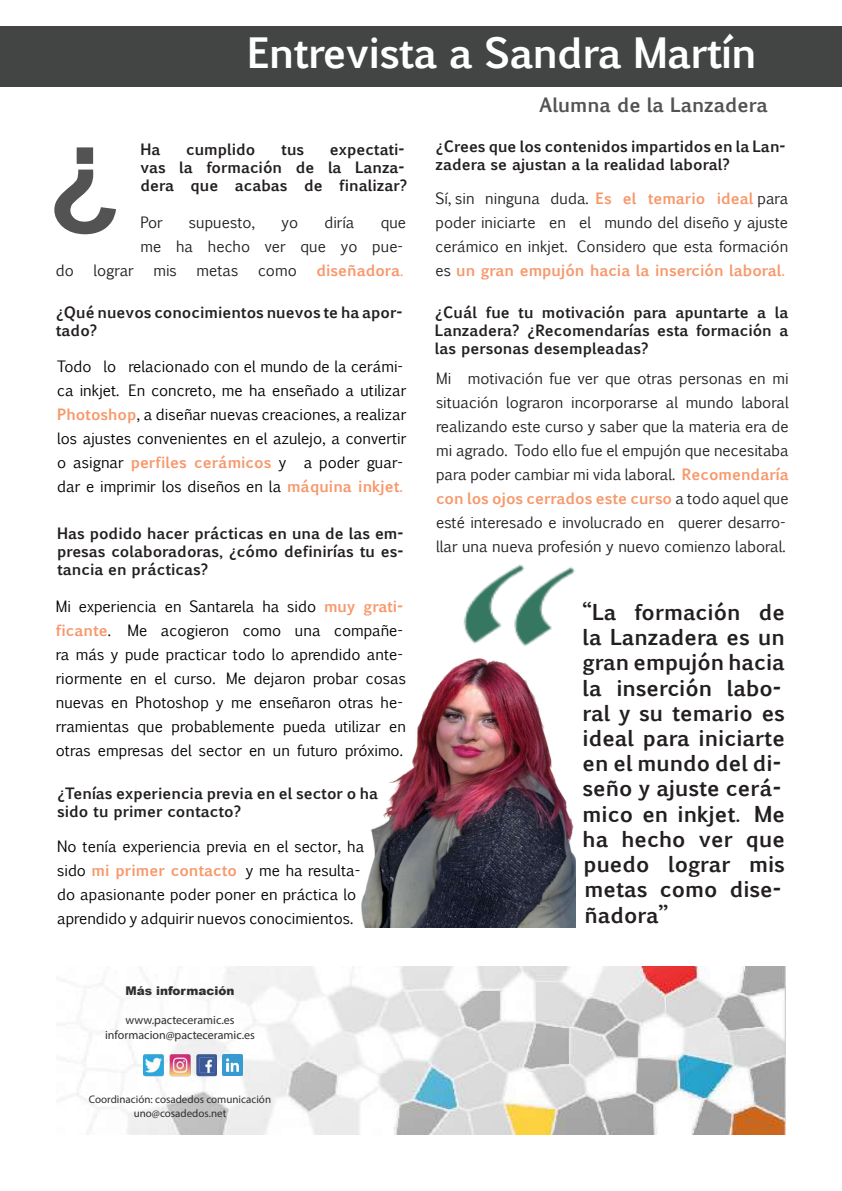
<style>
.page{position:relative;width:842px;height:1191px;background:#fff}
.page>*{position:absolute;margin:0;border:0;box-sizing:border-box;transform-origin:0 0}
.t1{font:700 120px "Arial";color:#535353}
.t2{font:700 40px "Euphemia UCAS";letter-spacing:-.02em;color:#fff}
.t3{font:700 21px/25.2px "Euphemia UCAS";color:#231f20}
.t4{font:700 19px "Euphemia UCAS";color:#535353}
.t5{font:15px/24px "Euphemia UCAS";color:#231f20;text-align:right}
.t6{font:700 15px/18px "Euphemia UCAS";color:#231f20}
.t7{font:15px/24px "Euphemia UCAS";color:#000003}
.t8{font:15px/24px "Euphemia UCAS";color:#000}
.t9{font:700 15px "Euphemia UCAS";color:#f7986b}
.t10{font:12px/14.4px "Myriad Pro";color:#2e2f2e;text-align:center}
.t11{font:900 12px "Arial";color:#2e2f2e}
.t12{font:11px/13.2px "Myriad Pro";color:#2e2f2e;text-align:center}
.s1{font-weight:400}
.s2{font-weight:700;color:#f7986b}
</style>
<div class="page">
<img style="left:60px;top:967px;width:725px;height:167px">
<img style="left:143px;top:1050px;width:74px;height:29px">
<div style="left:0;top:26px;width:842px;height:61px;background:#434545"></div>
<img style="left:222px;top:1054px;width:21px;height:21px">
<img style="left:463px;top:564px;width:112px;height:83px">
<img style="left:361px;top:658px;width:214px;height:269px">
<h2 class="t2" style="left:247px;top:23px;width:511px">Entrevista a Sandra Martín</h2>
<h1 class="t1" style="left:48px;top:83px;width:75px">¿</h1>
<p class="t6" style="left:140px;top:140px;width:21px">Ha</p>
<p class="t6" style="left:186px;top:140px;width:71px">cumplido</p>
<p class="t6" style="left:281px;top:140px;width:24px">tus</p>
<p class="t6" style="left:140px;top:140px;width:268px;text-indent:190px">expectati&shy;vas la formación de la Lanza&shy;dera que acabas de finalizar?</p>
<p class="t5" style="left:140px;top:210px;width:24px">Por</p>
<p class="t5" style="left:189px;top:210px;width:68px">supuesto,</p>
<p class="t5" style="left:281px;top:210px;width:18px">yo</p>
<p class="t5" style="left:324px;top:210px;width:32px">diría</p>
<p class="t5" style="left:140px;top:210px;width:267px">que<br>me ha hecho ver que yo pue-</p>
<p class="t5" style="left:56px;top:258px;width:20px">do</p>
<p class="t5" style="left:93px;top:258px;width:42px">lograr</p>
<p class="t5" style="left:153px;top:258px;width:25px">mis</p>
<p class="t5" style="left:197px;top:258px;width:43px">metas</p>
<p class="t5" style="left:258px;top:258px;width:40px">como</p>
<p class="t9" style="left:316px;top:259px;width:88px">diseñadora<span class="s1">.</span></p>
<p class="t6" style="left:56px;top:303px;width:348px">¿Qué nuevos conocimientos nuevos te ha apor&shy;tado?</p>
<p class="t8" style="left:57px;top:354px;width:351px">Todo lo relacionado con el mundo de la cerámi&shy;ca inkjet. En concreto, me ha enseñado a utilizar <span class="s2">Photoshop</span>, a diseñar nuevas creaciones, a realizar los ajustes convenientes en el azulejo, a convertir o asignar <span class="s2">perfiles cerámicos</span> y a poder guar&shy;dar e imprimir los diseños en la <span class="s2">máquina inkjet.</span></p>
<p class="t6" style="left:57px;top:524px;width:347px;text-align:justify">Has podido hacer prácticas en una de las em&shy;presas colaboradoras, ¿cómo definirías tu es&shy;tancia en prácticas?</p>
<p class="t7" style="left:56px;top:594px;width:352px">Mi experiencia en Santarela ha sido <span class="s2">muy grati&shy;ficante</span>. Me acogieron como una compañe&shy;ra más y pude practicar todo lo aprendido ante&shy;riormente en el curso. Me dejaron probar cosas nuevas en Photoshop y me enseñaron otras he&shy;rramientas que probablemente pueda utilizar en otras empresas del sector en un futuro próximo.</p>
<p class="t6" style="left:57px;top:785px;width:323px">¿Tenías experiencia previa en el sector o ha sido tu primer contacto?</p>
<p class="t7" style="left:57px;top:834px;width:309px">No tenía experiencia previa en el sector, ha sido <span class="s2">mi primer contacto</span> y me ha resulta&shy;do apasionante poder poner en práctica lo aprendido y adquirir nuevos conocimientos.</p>
<p class="t11" style="left:125px;top:982px;width:111px">Más información</p>
<p class="t10" style="left:105px;top:1012px;width:151px">www.pacteceramic.es informacion@pacteceramic.es</p>
<p class="t12" style="left:89px;top:1093px;width:184px">Coordinación: cosadedos comunicación uno@cosadedos.net</p>
<p class="t4" style="left:539px;top:90px;width:230px">Alumna de la Lanzadera</p>
<p class="t6" style="left:435px;top:138px;width:351px">¿Crees que los contenidos impartidos en la Lan&shy;zadera se ajustan a la realidad laboral?</p>
<p class="t5" style="left:435px;top:186px;width:354px;text-align:justify">Sí, sin ninguna duda. <span class="s2">Es el temario ideal</span> para poder iniciarte en el mundo del diseño y ajuste cerámico en inkjet. Considero que esta formación es <span class="s2">un gran empujón hacia la inserción laboral.</span></p>
<p class="t6" style="left:435px;top:303px;width:355px;text-align:justify">¿Cuál fue tu motivación para apuntarte a la Lanzadera? ¿Recomendarías esta formación a las personas desempleadas?</p>
<p class="t5" style="left:436px;top:366px;width:354px;text-align:left">Mi motivación fue ver que otras personas en mi situación lograron incorporarse al mundo laboral realizando este curso y saber que la materia era de mi agrado. Todo ello fue el empujón que necesitaba para poder cambiar mi vida laboral. <span class="s2">Recomendaría con los ojos cerrados este curso</span> a todo aquel que esté interesado e involucrado en querer desarro&shy;llar una nueva profesión y nuevo comienzo laboral.</p>
<h3 class="t3" style="left:583px;top:600px;width:204px">“La formación de la Lanzadera es un gran empujón hacia la inserción labo&shy;ral y su temario es ideal para iniciarte en el mundo del di&shy;seño y ajuste cerá&shy;mico en inkjet. Me ha hecho ver que puedo lograr mis metas como dise&shy;ñadora”</h3>
</div>
